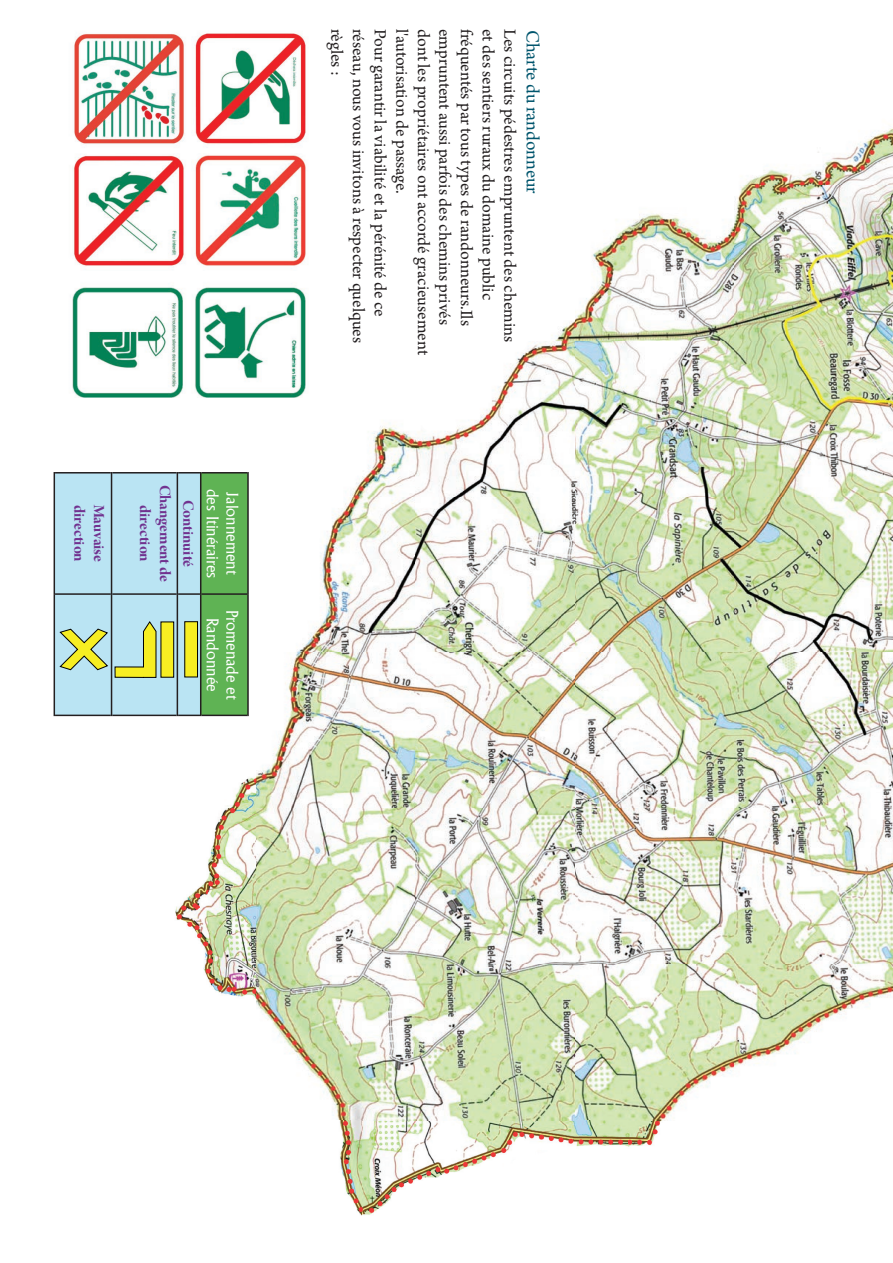
<style>
.page{position:relative;width:893px;height:1263px;background:#fff}
.page>*{position:absolute;margin:0;border:0;box-sizing:border-box;transform-origin:0 0}
.t1{font:19.5px "Arno Pro";color:#00556d}
.t2{font:18px "Arno Pro";color:#231f20}
.t3{font:16.5px/23.4px "Arno Pro Bold Display";letter-spacing:-.005em;color:#71328f;text-align:center}
.t4{font:16.5px/19.8px "Adelon Serial";color:#fff;text-align:center}
</style>
<div class="page">
<img style="left:149px;top:128px;width:744px;height:1088px">
<hr style="left:247px;top:472px;width:2px;height:122px;background:#231f20">
<hr style="left:247px;top:594px;width:2px;height:122px;background:#231f20">
<svg style="left:54px;top:472px;width:194px;height:244px;background:#9eccb3"></svg>
<img style="left:72px;top:33px;width:248px;height:364px">
<p class="t3" style="left:199px;top:485px;width:98px;rotate:90deg">Continuité<br>Changement de</p>
<p class="t3" style="left:90px;top:505px;width:58px;rotate:90deg">direction</p>
<p class="t3" style="left:110px;top:505px;width:59px;rotate:90deg">Mauvaise</p>
<p class="t3" style="left:156px;top:505px;width:58px;rotate:90deg">direction</p>
<p class="t4" style="left:224px;top:489px;width:91px;rotate:90deg">des Itinéraires</p>
<p class="t4" style="left:243px;top:492px;width:84px;rotate:90deg">Jalonnement</p>
<p class="t4" style="left:243px;top:610px;width:91px;rotate:90deg">Promenade et<br>Randonnée</p>
<p class="t2" style="left:347px;top:29px;width:49px;rotate:90deg">règles :</p>
<p class="t2" style="left:369px;top:29px;width:316px;rotate:90deg">réseau, nous vous invitons à respecter quelques</p>
<p class="t2" style="left:390px;top:29px;width:290px;rotate:90deg">Pour garantir la viabilité et la pérénité de ce</p>
<p class="t2" style="left:412px;top:29px;width:167px;rotate:90deg">l'autorisation de passage.</p>
<p class="t2" style="left:434px;top:29px;width:328px;rotate:90deg">dont les propriétaires ont accordé gracieusement</p>
<p class="t2" style="left:455px;top:29px;width:297px;rotate:90deg">empruntent aussi parfois des chemins privés</p>
<p class="t2" style="left:477px;top:29px;width:299px;rotate:90deg">fréquentés par tous types de randonneurs.Ils</p>
<p class="t2" style="left:498px;top:29px;width:272px;rotate:90deg">et des sentiers ruraux du domaine public</p>
<p class="t2" style="left:520px;top:29px;width:315px;rotate:90deg">Les circuits pédestres empruntent des chemins</p>
<p class="t1" style="left:544px;top:30px;width:165px;rotate:90deg">Charte du randonneur</p>
</div>
